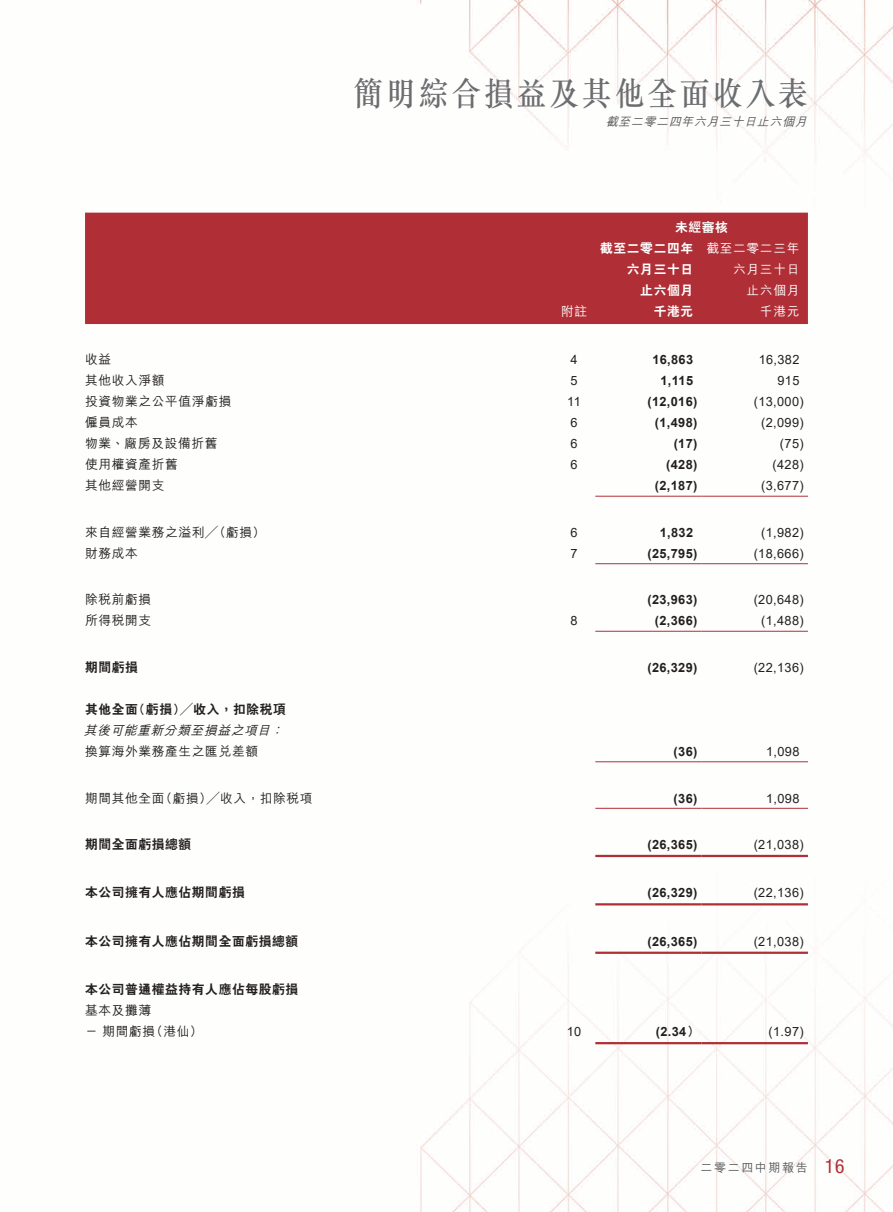
<style>
.page{position:relative;width:893px;height:1212px;background:#fff}
.page>*{position:absolute;margin:0;border:0;box-sizing:border-box;transform-origin:0 0}
.t1{font:500 33px "M Sung HK";letter-spacing:.1em;color:#6c6d70;scale:.9 1}
.t2{font:condensed 19.5px "Helvetica Neue LT Std";color:#b02f37}
.t3{font:12.75px "Arial";letter-spacing:.03em;color:#231f20}
.t4{font:500 12.75px "M Hei HK";letter-spacing:.05em;color:#231f20}
.t5{font:700 12.75px "Arial";letter-spacing:.03em;color:#231f20}
.t6{font:800 12.75px "C Hei 2 HK";letter-spacing:.05em;color:#231f20}
.t7{font:800 12.75px "C Hei 2 HK";letter-spacing:.05em;color:#fff}
.t8{font:500 12.75px/21px "M Hei HK";letter-spacing:.05em;color:#fff;text-align:right}
.t9{font:italic 500 12.75px "M Hei HK";color:#231f20}
.t10{font:italic 500 12px "M Hei HK";color:#57585a}
.t11{font:500 12px "M Hei HK";letter-spacing:.14em;color:#57585a}
.s1{font-family:"C Hei 2 HK";font-weight:800}
</style>
<div class="page">
<img style="left:85px;top:0;width:808px;height:1212px">
<div style="left:85px;top:213px;width:723px;height:111px;background:#b02f37"></div>
<hr style="left:595px;top:496px;width:107px;height:1px;background:#b02f37">
<hr style="left:702px;top:496px;width:106px;height:1px;background:#b02f37">
<hr style="left:595px;top:563px;width:107px;height:1px;background:#b02f37">
<hr style="left:702px;top:563px;width:106px;height:1px;background:#b02f37">
<hr style="left:595px;top:631px;width:107px;height:1px;background:#b02f37">
<hr style="left:702px;top:631px;width:106px;height:1px;background:#b02f37">
<hr style="left:595px;top:761px;width:107px;height:1px;background:#b02f37">
<hr style="left:702px;top:761px;width:106px;height:1px;background:#b02f37">
<hr style="left:595px;top:808px;width:107px;height:1px;background:#b02f37">
<hr style="left:702px;top:808px;width:106px;height:1px;background:#b02f37">
<hr style="left:595px;top:855px;width:107px;height:2px;background:#b02f37">
<hr style="left:702px;top:855px;width:106px;height:2px;background:#b02f37">
<hr style="left:595px;top:903px;width:107px;height:2px;background:#b02f37">
<hr style="left:702px;top:903px;width:106px;height:2px;background:#b02f37">
<hr style="left:595px;top:951px;width:107px;height:3px;background:#b02f37">
<hr style="left:702px;top:951px;width:106px;height:3px;background:#b02f37">
<hr style="left:595px;top:1042px;width:107px;height:2px;background:#b02f37">
<hr style="left:702px;top:1042px;width:106px;height:2px;background:#b02f37">
<h1 class="t1" style="left:353px;top:71px;width:506px">簡明綜合損益及其他全面收入表</h1>
<p class="t10" style="left:606px;top:112px;width:207px">截至二零二四年六月三十日止六個月</p>
<p class="t8" style="left:561px;top:300px;width:28px">附註</p>
<p class="t7" style="left:675px;top:219px;width:54px">未經審核</p>
<p class="t7" style="left:600px;top:240px;width:94px">截至二零二四年</p>
<p class="t7" style="left:627px;top:261px;width:68px">六月三十日</p>
<p class="t7" style="left:640px;top:282px;width:54px">止六個月</p>
<p class="t8" style="left:706px;top:237px;width:94px">截至二零二三年六月三十日<br>止六個月<br>千港元</p>
<p class="t7" style="left:654px;top:303px;width:41px">千港元</p>
<p class="t4" style="left:85px;top:350px;width:28px">收益</p>
<p class="t3" style="left:570px;top:351px;width:9px">4</p>
<p class="t5" style="left:652px;top:351px;width:42px">16,863</p>
<p class="t3" style="left:759px;top:351px;width:42px">16,382</p>
<p class="t4" style="left:85px;top:371px;width:81px">其他收入淨額</p>
<p class="t3" style="left:570px;top:372px;width:9px">5</p>
<p class="t5" style="left:660px;top:372px;width:34px">1,115</p>
<p class="t3" style="left:777px;top:372px;width:23px">915</p>
<p class="t4" style="left:85px;top:392px;width:148px">投資物業之公平值淨虧損</p>
<p class="t3" style="left:567px;top:393px;width:15px">11</p>
<p class="t5" style="left:647px;top:393px;width:51px">)12,016(</p>
<p class="t3" style="left:754px;top:393px;width:51px">)13,000(</p>
<p class="t4" style="left:85px;top:413px;width:54px">僱員成本</p>
<p class="t3" style="left:570px;top:414px;width:9px">6</p>
<p class="t5" style="left:655px;top:414px;width:44px">)1,498(</p>
<p class="t3" style="left:761px;top:414px;width:44px">)2,099(</p>
<p class="t4" style="left:85px;top:434px;width:134px">物業、廠房及設備折舊</p>
<p class="t3" style="left:570px;top:435px;width:9px">6</p>
<p class="t5" style="left:674px;top:435px;width:25px">)17(</p>
<p class="t3" style="left:780px;top:435px;width:25px">)75(</p>
<p class="t4" style="left:85px;top:455px;width:94px">使用權資產折舊</p>
<p class="t3" style="left:570px;top:456px;width:9px">6</p>
<p class="t5" style="left:666px;top:456px;width:33px">)428(</p>
<p class="t3" style="left:772px;top:456px;width:33px">)428(</p>
<p class="t4" style="left:85px;top:476px;width:81px">其他經營開支</p>
<p class="t5" style="left:655px;top:477px;width:44px">)2,187(</p>
<p class="t3" style="left:761px;top:477px;width:44px">)3,677(</p>
<p class="t4" style="left:85px;top:523px;width:182px">來自經營業務之溢利╱（虧損(</p>
<p class="t3" style="left:570px;top:524px;width:9px">6</p>
<p class="t5" style="left:660px;top:523px;width:35px">1,832</p>
<p class="t3" style="left:761px;top:524px;width:44px">)1,982(</p>
<p class="t4" style="left:85px;top:544px;width:54px">財務成本</p>
<p class="t3" style="left:570px;top:545px;width:9px">7</p>
<p class="t5" style="left:647px;top:544px;width:51px">)25,795(</p>
<p class="t3" style="left:754px;top:545px;width:51px">)18,666(</p>
<p class="t4" style="left:85px;top:590px;width:68px">除稅前虧損</p>
<p class="t5" style="left:647px;top:591px;width:51px">)23,963(</p>
<p class="t3" style="left:754px;top:591px;width:51px">)20,648(</p>
<p class="t4" style="left:85px;top:611px;width:68px">所得稅開支</p>
<p class="t3" style="left:570px;top:612px;width:9px">8</p>
<p class="t5" style="left:655px;top:612px;width:44px">)2,366(</p>
<p class="t3" style="left:761px;top:612px;width:44px">)1,488(</p>
<p class="t6" style="left:85px;top:659px;width:54px">期間虧損</p>
<p class="t5" style="left:647px;top:658px;width:51px">)26,329(</p>
<p class="t3" style="left:754px;top:659px;width:51px">)22,136(</p>
<p class="t6" style="left:133px;top:701px;width:155px">（虧損）╱收入，扣除稅項</p>
<p class="t6" style="left:85px;top:701px;width:54px">其他全面</p>
<p class="t9" style="left:84px;top:721px;width:192px">其後可能重新分類至損益之項目</p>
<p class="t9" style="left:271px;top:721px;width:19px">：</p>
<p class="t4" style="left:85px;top:742px;width:175px">換算海外業務產生之匯兌差額</p>
<p class="t5" style="left:674px;top:742px;width:25px">)36(</p>
<p class="t3" style="left:766px;top:743px;width:35px">1,098</p>
<p class="t4" style="left:160px;top:788px;width:155px">（虧損）╱收入，扣除稅項</p>
<p class="t4" style="left:85px;top:788px;width:81px">期間其他全面</p>
<p class="t5" style="left:674px;top:789px;width:25px">)36(</p>
<p class="t3" style="left:766px;top:789px;width:35px">1,098</p>
<p class="t6" style="left:85px;top:836px;width:108px">期間全面虧損總額</p>
<p class="t5" style="left:647px;top:835px;width:51px">)26,365(</p>
<p class="t3" style="left:754px;top:836px;width:51px">)21,038(</p>
<p class="t6" style="left:85px;top:884px;width:161px">本公司擁有人應佔期間虧損</p>
<p class="t5" style="left:647px;top:884px;width:51px">)26,329(</p>
<p class="t3" style="left:754px;top:884px;width:51px">)22,136(</p>
<p class="t6" style="left:85px;top:932px;width:215px">本公司擁有人應佔期間全面虧損總額</p>
<p class="t6" style="left:85px;top:981px;width:215px">本公司普通權益持有人應佔每股虧損</p>
<p class="t4" style="left:85px;top:1001px;width:68px">基本及攤薄</p>
<p class="t5" style="left:647px;top:932px;width:51px">)26,365(</p>
<p class="t3" style="left:754px;top:932px;width:51px">)21,038(</p>
<p class="t4" style="left:85px;top:1022px;width:72px">－期間虧損</p>
<p class="t4" style="left:150px;top:1022px;width:54px">（港仙(</p>
<p class="t3" style="left:567px;top:1023px;width:16px">10</p>
<p class="t5" style="left:656px;top:1023px;width:45px">)2.34<span class="s1">(</span></p>
<p class="t3" style="left:769px;top:1023px;width:37px">)1.97(</p>
<p class="t11" style="left:700px;top:1159px;width:109px">二零二四中期報告</p>
<h2 class="t2" style="left:825px;top:1155px;width:21px">16</h2>
</div>
